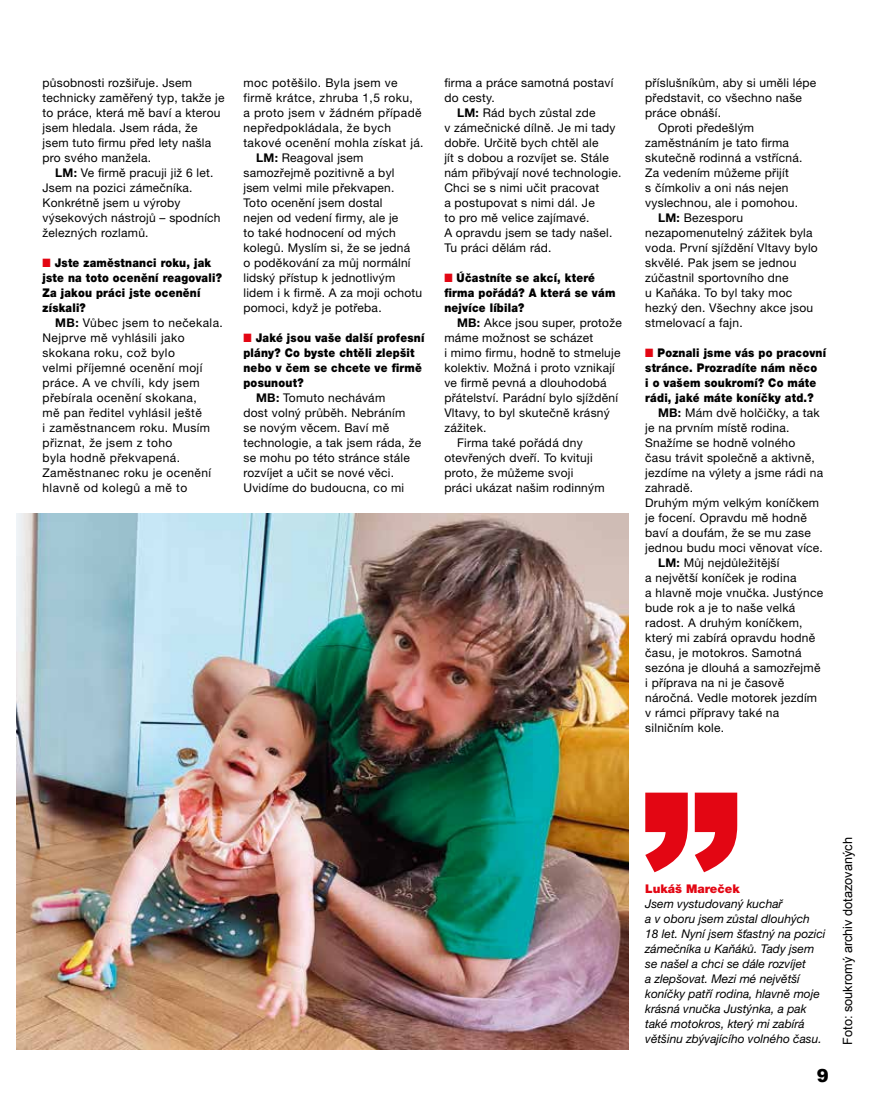
<style>
.page{position:relative;width:893px;height:1106px;background:#fff}
.page>*{position:absolute;margin:0;border:0;box-sizing:border-box;transform-origin:0 0}
.t1{font:900 18px "Arial";color:#000}
.t2{font:12.75px "Arial";color:#000}
.t3{font:12px/15px "Helvetica Neue OT";letter-spacing:.02em;color:#000}
.t4{font:900 12px/15px "Helvetica Neue OT";letter-spacing:.02em;color:#000;scale:.9 1}
.t5{font:italic 12px/15px "Helvetica Neue OT";color:#000}
.t6{font:900 12px "Helvetica Neue OT";color:#e30613}
.s1{font-weight:700}
.s2{color:#e30613}
</style>
<div class="page">
<img style="left:17px;top:513px;width:611px;height:536px">
<svg style="left:645px;top:792px;width:92px;height:80px"></svg>
<p class="t3" style="left:43px;top:75px;width:183px">působnosti rozšiřuje. Jsem technicky zaměřený typ, takže je to práce, která mě baví a kterou jsem hledala. Jsem ráda, že jsem tuto firmu před lety našla pro svého manžela.</p>
<p class="t3" style="left:43px;top:165px;width:180px;text-indent:13px"><span class="s1">LM:</span> Ve firmě pracuji již 6 let.<br>Jsem na pozici zámečníka.<br>Konkrétně jsem u výroby výsekových nástrojů – spodních železných rozlamů.</p>
<p class="t4" style="left:43px;top:255px;width:201px"><span class="s2">■</span> Jste zaměstnanci roku, jak jste na toto ocenění reagovali?<br>Za jakou práci jste ocenění získali?</p>
<p class="t3" style="left:43px;top:315px;width:182px;text-indent:13px"><span class="s1">MB:</span> Vůbec jsem to nečekala.<br>Nejprve mě vyhlásili jako skokana roku, což bylo<br>velmi příjemné ocenění mojí práce. A ve chvíli, kdy jsem přebírala ocenění skokana,<br>mě pan ředitel vyhlásil ještě<br>i zaměstnancem roku. Musím přiznat, že jsem z toho<br>byla hodně překvapená.<br>Zaměstnanec roku je ocenění hlavně od kolegů a mě to</p>
<p class="t3" style="left:243px;top:75px;width:156px">moc potěšilo. Byla jsem ve</p>
<p class="t3" style="left:243px;top:90px;width:171px">firmě krátce, zhruba 1,5 roku,</p>
<p class="t3" style="left:243px;top:105px;width:180px">a proto jsem v žádném případě</p>
<p class="t3" style="left:243px;top:120px;width:149px">nepředpokládala, že bych</p>
<p class="t3" style="left:243px;top:135px;width:182px">takové ocenění mohla získat já.</p>
<p class="t3" style="left:256px;top:150px;width:109px"><span class="s1">LM:</span> Reagoval jsem</p>
<p class="t3" style="left:243px;top:165px;width:153px">samozřejmě pozitivně a byl</p>
<p class="t3" style="left:243px;top:180px;width:152px">jsem velmi mile překvapen.</p>
<p class="t3" style="left:243px;top:195px;width:141px">Toto ocenění jsem dostal</p>
<p class="t3" style="left:243px;top:210px;width:156px">nejen od vedení firmy, ale je</p>
<p class="t3" style="left:243px;top:225px;width:154px">to také hodnocení od mých</p>
<p class="t3" style="left:243px;top:240px;width:168px">kolegů. Myslím si, že se jedná</p>
<p class="t3" style="left:243px;top:255px;width:169px">o poděkování za můj normální</p>
<p class="t3" style="left:243px;top:270px;width:153px">lidský přístup k jednotlivým</p>
<p class="t3" style="left:243px;top:285px;width:180px">lidem i k firmě. A za moji ochotu</p>
<p class="t3" style="left:243px;top:300px;width:140px">pomoci, když je potřeba.</p>
<p class="t4" style="left:243px;top:330px;width:203px"><span class="s2">■</span> Jaké jsou vaše další profesní</p>
<p class="t4" style="left:243px;top:345px;width:192px">plány? Co byste chtěli zlepšit</p>
<p class="t4" style="left:243px;top:360px;width:200px">nebo v čem se chcete ve firmě</p>
<p class="t4" style="left:243px;top:375px;width:68px">posunout?</p>
<p class="t3" style="left:256px;top:390px;width:131px"><span class="s1">MB:</span> Tomuto nechávám</p>
<p class="t3" style="left:243px;top:405px;width:163px">dost volný průběh. Nebráním</p>
<p class="t3" style="left:243px;top:420px;width:147px">se novým věcem. Baví mě</p>
<p class="t3" style="left:243px;top:435px;width:179px">technologie, a tak jsem ráda, že</p>
<p class="t3" style="left:243px;top:450px;width:168px">se mohu po této stránce stále</p>
<p class="t3" style="left:243px;top:465px;width:152px">rozvíjet a učit se nové věci.</p>
<p class="t3" style="left:243px;top:480px;width:162px">Uvidíme do budoucna, co mi</p>
<p class="t3" style="left:444px;top:75px;width:170px">firma a práce samotná postaví do cesty.</p>
<p class="t3" style="left:444px;top:105px;width:179px;text-indent:13px"><span class="s1">LM:</span> Rád bych zůstal zde<br>v zámečnické dílně. Je mi tady dobře. Určitě bych chtěl ale<br>jít s dobou a rozvíjet se. Stále nám přibývají nové technologie.<br>Chci se s nimi učit pracovat<br>a postupovat s nimi dál. Je<br>to pro mě velice zajímavé.<br>A opravdu jsem se tady našel.<br>Tu práci dělám rád.</p>
<p class="t4" style="left:444px;top:270px;width:192px"><span class="s2">■</span> Účastníte se akcí, které firma pořádá? A která se vám nejvíce líbila?</p>
<p class="t3" style="left:457px;top:315px;width:166px"><span class="s1">MB:</span> Akce jsou super, protože</p>
<p class="t3" style="left:444px;top:330px;width:150px">máme možnost se scházet</p>
<p class="t3" style="left:444px;top:345px;width:178px">i mimo firmu, hodně to stmeluje</p>
<p class="t3" style="left:444px;top:360px;width:172px">kolektiv. Možná i proto vznikají</p>
<p class="t3" style="left:444px;top:375px;width:164px">ve firmě pevná a dlouhodobá</p>
<p class="t3" style="left:444px;top:390px;width:175px">přátelství. Parádní bylo sjíždění</p>
<p class="t3" style="left:444px;top:405px;width:167px">Vltavy, to byl skutečně krásný</p>
<p class="t3" style="left:444px;top:420px;width:44px">zážitek.</p>
<p class="t3" style="left:457px;top:435px;width:127px">Firma také pořádá dny</p>
<p class="t3" style="left:444px;top:450px;width:150px">otevřených dveří. To kvituji</p>
<p class="t3" style="left:444px;top:465px;width:131px">proto, že můžeme svoji</p>
<p class="t3" style="left:444px;top:480px;width:162px">práci ukázat našim rodinným</p>
<p class="t3" style="left:645px;top:75px;width:173px">příslušníkům, aby si uměli lépe</p>
<p class="t3" style="left:645px;top:90px;width:158px">představit, co všechno naše</p>
<p class="t3" style="left:645px;top:105px;width:77px">práce obnáší.</p>
<p class="t3" style="left:658px;top:120px;width:98px">Oproti předešlým</p>
<p class="t3" style="left:645px;top:135px;width:145px">zaměstnáním je tato firma</p>
<p class="t3" style="left:645px;top:150px;width:159px">skutečně rodinná a vstřícná.</p>
<p class="t3" style="left:645px;top:165px;width:145px">Za vedením můžeme přijít</p>
<p class="t3" style="left:645px;top:180px;width:145px">s čímkoliv a oni nás nejen</p>
<p class="t3" style="left:645px;top:195px;width:154px">vyslechnou, ale i pomohou.</p>
<p class="t3" style="left:658px;top:210px;width:87px"><span class="s1">LM:</span> Bezesporu</p>
<p class="t3" style="left:645px;top:225px;width:169px">nezapomenutelný zážitek byla</p>
<p class="t3" style="left:645px;top:240px;width:174px">voda. První sjíždění Vltavy bylo</p>
<p class="t3" style="left:645px;top:255px;width:153px">skvělé. Pak jsem se jednou</p>
<p class="t3" style="left:645px;top:270px;width:145px">zúčastnil sportovního dne</p>
<p class="t3" style="left:645px;top:285px;width:148px">u Kaňáka. To byl taky moc</p>
<p class="t3" style="left:645px;top:300px;width:169px">hezký den. Všechny akce jsou</p>
<p class="t3" style="left:645px;top:315px;width:99px">stmelovací a fajn.</p>
<p class="t4" style="left:645px;top:345px;width:203px"><span class="s2">■</span> Poznali jsme vás po pracovní stránce. Prozradíte nám něco<br>i o vašem soukromí? Co máte rádi, jaké máte koníčky atd.?</p>
<p class="t3" style="left:658px;top:405px;width:163px"><span class="s1">MB:</span> Mám dvě holčičky, a tak</p>
<p class="t3" style="left:645px;top:420px;width:146px">je na prvním místě rodina.</p>
<p class="t3" style="left:645px;top:435px;width:151px">Snažíme se hodně volného</p>
<p class="t3" style="left:645px;top:450px;width:171px">času trávit společně a aktivně,</p>
<p class="t3" style="left:645px;top:465px;width:179px">jezdíme na výlety a jsme rádi na</p>
<p class="t3" style="left:645px;top:480px;width:49px">zahradě.</p>
<p class="t3" style="left:645px;top:495px;width:175px">Druhým mým velkým koníčkem</p>
<p class="t3" style="left:645px;top:510px;width:163px">je focení. Opravdu mě hodně</p>
<p class="t3" style="left:645px;top:525px;width:167px">baví a doufám, že se mu zase</p>
<p class="t3" style="left:645px;top:540px;width:179px">jednou budu moci věnovat více.</p>
<p class="t3" style="left:658px;top:555px;width:123px"><span class="s1">LM:</span> Můj nejdůležitější</p>
<p class="t3" style="left:645px;top:570px;width:153px">a největší koníček je rodina</p>
<p class="t3" style="left:645px;top:585px;width:179px">a hlavně moje vnučka. Justýnce</p>
<p class="t3" style="left:645px;top:600px;width:152px">bude rok a je to naše velká</p>
<p class="t3" style="left:645px;top:615px;width:159px">radost. A druhým koníčkem,</p>
<p class="t3" style="left:645px;top:630px;width:171px">který mi zabírá opravdu hodně</p>
<p class="t3" style="left:645px;top:645px;width:158px">času, je motokros. Samotná</p>
<p class="t3" style="left:645px;top:660px;width:177px">sezóna je dlouhá a samozřejmě</p>
<p class="t3" style="left:645px;top:675px;width:140px">i příprava na ni je časově</p>
<p class="t3" style="left:645px;top:690px;width:173px">náročná. Vedle motorek jezdím</p>
<p class="t3" style="left:645px;top:705px;width:135px">v rámci přípravy také na</p>
<p class="t3" style="left:645px;top:720px;width:80px">silničním kole.</p>
<p class="t6" style="left:645px;top:882px;width:96px">Lukáš Mareček</p>
<p class="t5" style="left:645px;top:896px;width:182px">Jsem vystudovaný kuchař<br>a v oboru jsem zůstal dlouhých<br>18 let. Nyní jsem šťastný na pozici zámečníka u Kaňáků. Tady jsem se našel a chci se dále rozvíjet<br>a zlepšovat. Mezi mé největší koníčky patří rodina, hlavně moje krásná vnučka Justýnka, a pak také motokros, který mi zabírá většinu zbývajícího volného času.</p>
<h1 class="t1" style="left:817px;top:1062px;width:14px">9</h1>
<p class="t2" style="left:839px;top:1044px;width:209px;rotate:-90deg">Foto: soukromý archiv dotazovaných</p>
</div>
